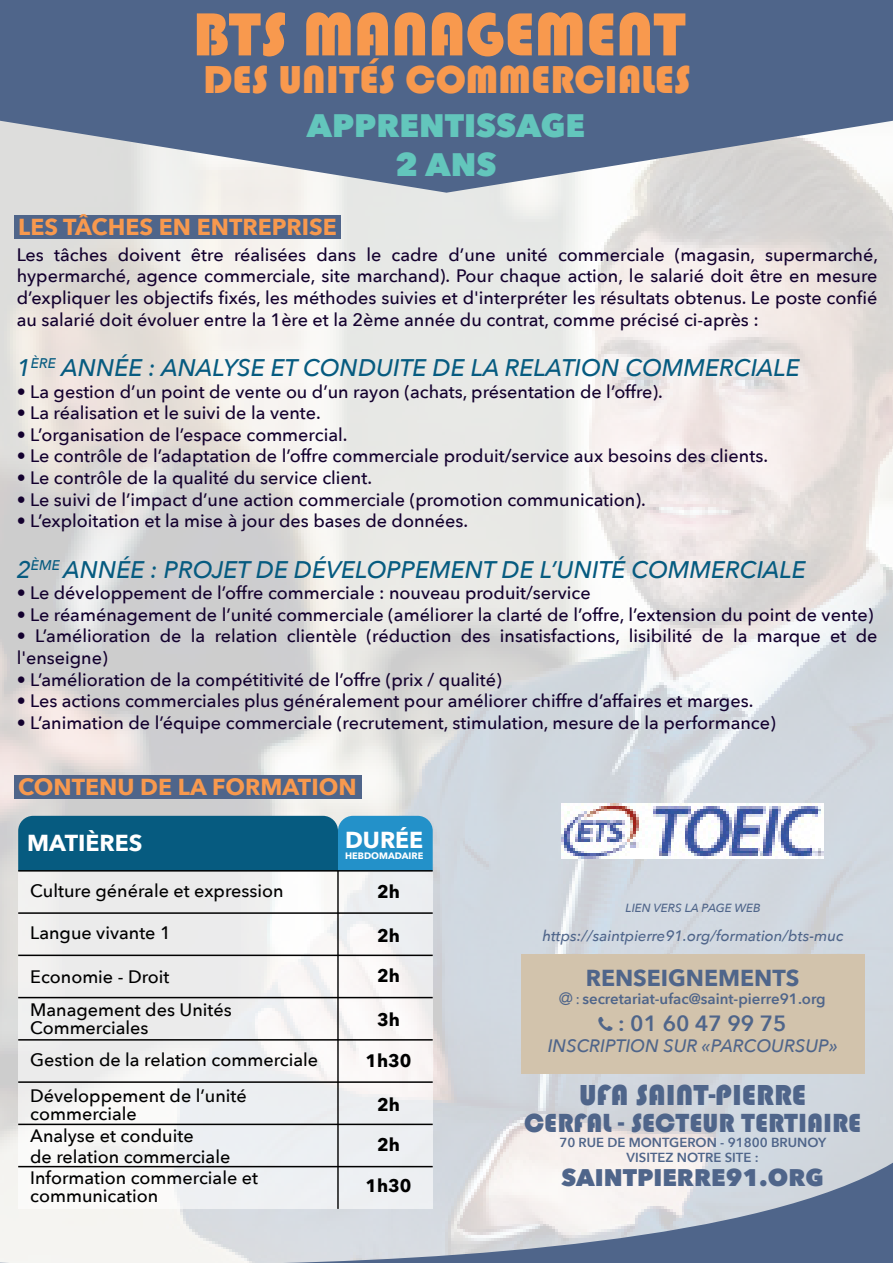
<style>
.page{position:relative;width:893px;height:1263px;background:#fff}
.page>*{position:absolute;margin:0;border:0;box-sizing:border-box;transform-origin:0 0}
.t1{font:63px "Bauhaus 93";color:#f8994e}
.t2{font:40.2px "Bauhaus 93";color:#f8994e}
.t3{font:800 32.4px/39px "Avenir Next";color:#63c6bc;text-align:center}
.t4{font:29.7px "Bauhaus 93";color:#4f658a}
.t5{font:27px "Bauhaus 93";color:#4f658a}
.t6{font:italic 500 24px "Avenir Next";color:#065b80}
.t7{font:800 24px "Avenir Next";color:#4f658a}
.t8{font:700 23.1px "Avenir Next";color:#f8994e}
.t9{font:700 23.1px "Avenir Next";color:#4f658a}
.t10{font:700 23.1px "Avenir Next";color:#fff}
.t11{font:600 21.9px "Avenir Next";color:#4f658a}
.t12{font:500 18px/21.6px "Avenir Next";color:#13002e;text-align:justify}
.t13{font:500 18px/32.7px "Avenir Next";color:#000}
.t14{font:italic 500 18px "Avenir Next";color:#4f658a}
.t15{font:700 18px "Avenir Next";color:#000}
.t16{font:italic 500 15px "Avenir Next";color:#4f658a}
.t17{font:600 15px "Avenir Next";color:#4f658a}
.t18{font:600 13.2px/15px "Avenir Next";color:#4f658a;text-align:center}
.t19{font:italic 500 11.7px "Avenir Next";color:#4f658a}
.t20{font:700 9.3px "Avenir Next";color:#fff}
.s1{font-family:"Myriad Pro";font-weight:400}
</style>
<div class="page">
<img style="left:0;top:193px;width:893px;height:879px">
<svg style="left:0;top:1072px;width:893px;height:191px"></svg>
<svg style="left:0;top:0;width:893px;height:193px;background:#6b7d9a"></svg>
<div style="left:521px;top:954px;width:343px;height:119px;background:#d2c3ac"></div>
<div style="left:14px;top:215px;width:326px;height:23px;background:#4f658a"></div>
<div style="left:14px;top:775px;width:348px;height:23px;background:#4f658a"></div>
<div style="left:18px;top:871px;width:415px;height:338px;background:linear-gradient(to right,#efefee,#f1f1f3)"></div>
<svg style="left:18px;top:816px;width:415px;height:54px;background:#0e6891"></svg>
<hr style="left:18px;top:912px;width:415px;height:2px;background:#000">
<hr style="left:18px;top:954px;width:415px;height:2px;background:#000">
<hr style="left:18px;top:997px;width:415px;height:1px;background:#000">
<hr style="left:18px;top:1039px;width:415px;height:1px;background:#000">
<hr style="left:18px;top:1081px;width:415px;height:2px;background:#000">
<hr style="left:18px;top:1123px;width:415px;height:2px;background:#000">
<hr style="left:18px;top:1166px;width:415px;height:1px;background:#000">
<hr style="left:337px;top:871px;width:2px;height:338px;background:#000">
<hr style="left:18px;top:870px;width:415px;height:1px;background:#000">
<img style="left:562px;top:803px;width:262px;height:55px">
<h1 class="t1" style="left:193px;top:-1px;width:495px">BTS MANAGEMENT</h1>
<h2 class="t2" style="left:203px;top:57px;width:489px">DES UNITÉS COMMERCIALES</h2>
<h3 class="t3" style="left:307px;top:105px;width:280px">APPRENTISSAGE<br>2 ANS</h3>
<p class="t8" style="left:18px;top:207px;width:320px">LES TÂCHES EN ENTREPRISE</p>
<p class="t12" style="left:17px;top:243px;width:863px">Les tâches doivent être réalisées dans le cadre d’une unité commerciale (magasin, supermarché, hypermarché, agence commerciale, site marchand). Pour chaque action, le salarié doit être en mesure d’expliquer les objectifs fixés, les méthodes suivies et d'interpréter les résultats obtenus. Le poste confié au salarié doit évoluer entre la 1ère et la 2ème année du contrat, comme précisé ci-après :</p>
<h3 class="t6" style="left:17px;top:347px;width:785px">1<sup>ÈRE</sup> ANNÉE : ANALYSE ET CONDUITE DE LA RELATION COMMERCIALE</h3>
<p class="t12" style="left:17px;top:380px;width:648px">• La gestion d’un point de vente ou d’un rayon (achats, présentation de l’offre).</p>
<p class="t12" style="left:17px;top:401px;width:306px">• La réalisation et le suivi de la vente.</p>
<p class="t12" style="left:17px;top:423px;width:332px">• L’organisation de l’espace commercial.</p>
<p class="t12" style="left:17px;top:445px;width:753px">• Le contrôle de l’adaptation de l’offre commerciale produit/service aux besoins des clients.</p>
<p class="t12" style="left:17px;top:466px;width:357px">• Le contrôle de la qualité du service client.</p>
<p class="t12" style="left:17px;top:488px;width:630px">• Le suivi de l’impact d’une action commerciale (promotion communication).</p>
<p class="t12" style="left:17px;top:509px;width:453px">• L’exploitation et la mise à jour des bases de données.</p>
<h3 class="t6" style="left:17px;top:549px;width:791px">2<sup>ÈME</sup> ANNÉE : PROJET DE DÉVELOPPEMENT DE L’UNITÉ COMMERCIALE</h3>
<p class="t12" style="left:17px;top:581px;width:575px">• Le développement de l’offre commerciale : nouveau produit/service</p>
<p class="t12" style="left:17px;top:603px;width:858px">• Le réaménagement de l’unité commerciale (améliorer la clarté de l’offre, l’extension du point de vente)</p>
<p class="t12" style="left:17px;top:625px;width:862px">• L’amélioration de la relation clientèle (réduction des insatisfactions, lisibilité de la marque et de l'enseigne)</p>
<p class="t12" style="left:17px;top:668px;width:487px">• L’amélioration de la compétitivité de l’offre (prix / qualité)</p>
<p class="t12" style="left:17px;top:689px;width:738px">• Les actions commerciales plus généralement pour améliorer chiffre d’affaires et marges.</p>
<p class="t12" style="left:17px;top:711px;width:761px">• L’animation de l’équipe commerciale (recrutement, stimulation, mesure de la performance)</p>
<p class="t8" style="left:18px;top:767px;width:340px">CONTENU DE LA FORMATION</p>
<p class="t10" style="left:27px;top:823px;width:117px">MATIÈRES</p>
<p class="t13" style="left:30px;top:874px;width:255px">Culture générale et expression</p>
<p class="t13" style="left:30px;top:915px;width:142px">Langue vivante 1</p>
<p class="t13" style="left:30px;top:960px;width:203px">Economie - Droit<br>Management des Unités</p>
<p class="t13" style="left:30px;top:1010px;width:289px">Commerciales<br>Gestion de la relation commerciale</p>
<p class="t13" style="left:30px;top:1086px;width:218px;line-height:18px">Développement de l’unité commerciale</p>
<p class="t13" style="left:30px;top:1124px;width:229px;line-height:21.3px">Analyse et conduite<br>de relation commerciale<br>Information commerciale et</p>
<p class="t13" style="left:30px;top:1179px;width:129px">communication</p>
<p class="t10" style="left:345px;top:820px;width:80px">DURÉE</p>
<p class="t20" style="left:345px;top:848px;width:80px">HEBDOMADAIRE</p>
<p class="t15" style="left:377px;top:876px;width:24px">2h</p>
<p class="t15" style="left:377px;top:920px;width:24px">2h</p>
<p class="t15" style="left:377px;top:960px;width:24px">2h</p>
<p class="t15" style="left:377px;top:1004px;width:24px">3h</p>
<p class="t15" style="left:366px;top:1045px;width:47px">1h30</p>
<p class="t15" style="left:377px;top:1089px;width:24px">2h</p>
<p class="t15" style="left:377px;top:1129px;width:24px">2h</p>
<p class="t15" style="left:366px;top:1170px;width:47px">1h30</p>
<p class="t19" style="left:626px;top:898px;width:136px">LIEN VERS LA PAGE WEB</p>
<p class="t16" style="left:543px;top:923px;width:302px">https://saintpierre91.org/formation/bts-muc</p>
<p class="t9" style="left:586px;top:958px;width:215px">RENSEIGNEMENTS</p>
<p class="t17" style="left:576px;top:986px;width:251px"><span class="s1">:</span> secretariat-ufac@saint-pierre91.org</p>
<p class="t11" style="left:618px;top:1004px;width:170px">: 01 60 47 99 75</p>
<p class="t14" style="left:548px;top:1030px;width:292px">INSCRIPTION SUR «PARCOURSUP»</p>
<h3 class="t4" style="left:579px;top:1079px;width:229px">UFA SAINT-PIERRE</h3>
<h3 class="t5" style="left:524px;top:1108px;width:339px">CERFAL - SECTEUR TERTIAIRE</h3>
<p class="t18" style="left:559px;top:1135px;width:268px">70 RUE DE MONTGERON - 91800 BRUNOY<br>VISITEZ NOTRE SITE :</p>
<h3 class="t7" style="left:561px;top:1163px;width:264px">SAINTPIERRE91.ORG</h3>
</div>
